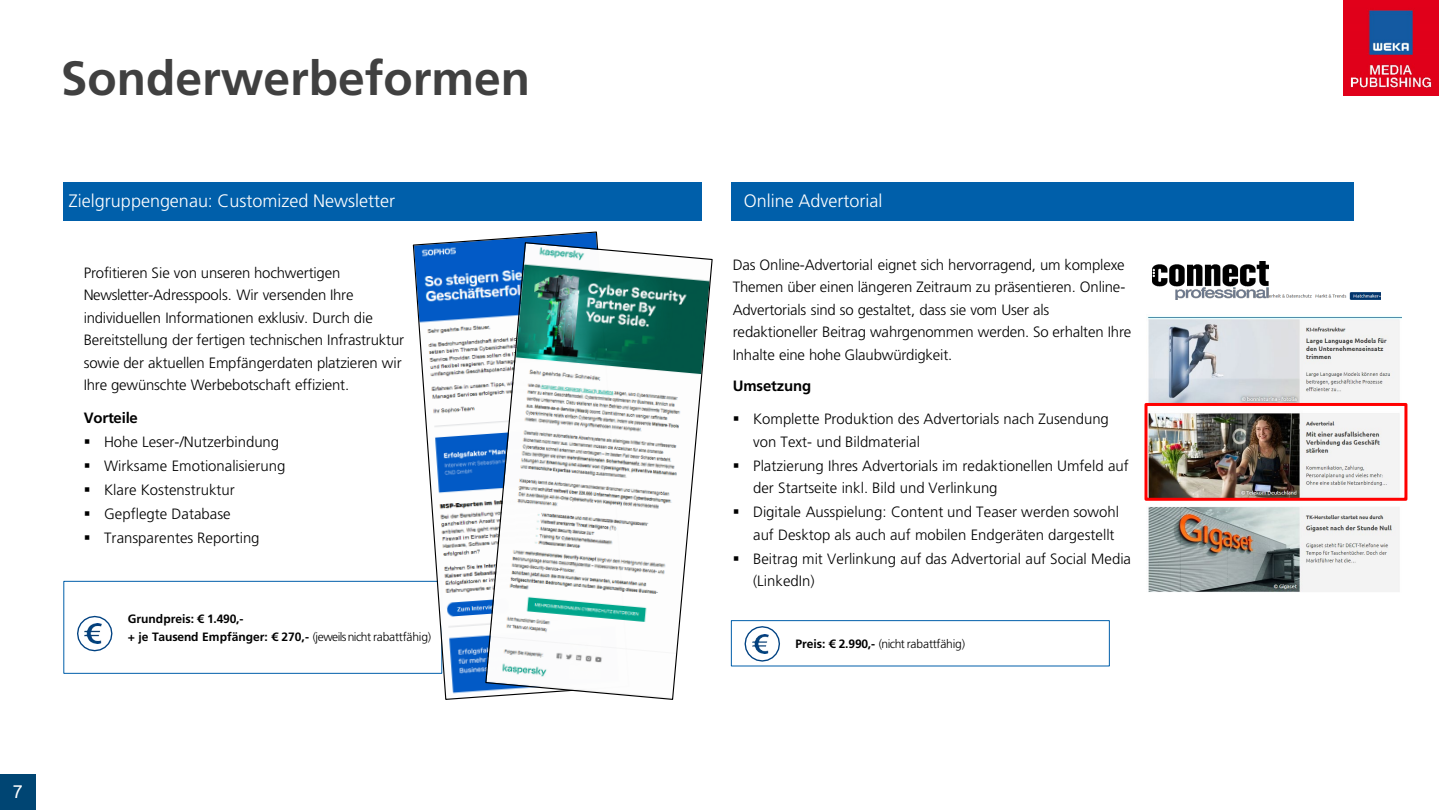
<style>
.page{position:relative;width:1440px;height:810px;background:#fff}
.page>*{position:absolute;margin:0;border:0;box-sizing:border-box;transform-origin:0 0}
.t1{font:700 48px "Frutiger LT Std";color:#404040}
.t2{font:300 18px "Frutiger LT Std";color:#fff}
.t3{font:18px "Arial";color:#fff}
.t4{font:300 15px/22.5px "Frutiger LT Std";letter-spacing:-.005em;color:#000}
.t5{font:700 15px "Frutiger LT Std";letter-spacing:-.015em;color:#000}
.t6{font:700 12px "Frutiger LT Std";letter-spacing:-.005em;color:#000}
.t7{font:300 12px "Frutiger LT Std";letter-spacing:-.02em;color:#000}
.s1{font-weight:300}
.s2{font-weight:700}
</style>
<div class="page">
<img style="left:1147px;top:316px;width:254px;height:276px">
<div style="left:63px;top:183px;width:639px;height:38px;background:#005faa"></div>
<div style="left:64px;top:581px;width:378px;height:93px;border:1px solid #005faa"></div>
<svg style="left:77px;top:615px;width:36px;height:37px"></svg>
<img style="left:85px;top:624px;width:16px;height:19px">
<svg style="left:412px;top:231px;width:186px;height:469px"></svg>
<img style="left:485px;top:241px;width:228px;height:459px">
<div style="left:0;top:774px;width:36px;height:36px;background:#004573"></div>
<img style="left:1343px;top:1px;width:95px;height:95px">
<div style="left:731px;top:183px;width:623px;height:38px;background:#005faa"></div>
<img style="left:1269px;top:292px;width:112px;height:8px">
<div style="left:1145px;top:403px;width:262px;height:98px;border:3px solid #f00"></div>
<div style="left:731px;top:620px;width:379px;height:46px;border:1px solid #005faa"></div>
<svg style="left:744px;top:626px;width:36px;height:36px"></svg>
<img style="left:752px;top:634px;width:17px;height:20px">
<img style="left:1153px;top:261px;width:116px;height:39px">
<h2 class="t1" style="left:61px;top:50px;width:471px">Sonderwerbeformen</h2>
<p class="t2" style="left:69px;top:191px;width:328px">Zielgruppengenau: Customized Newsletter</p>
<p class="t4" style="left:84px;top:262px;width:322px">Profitieren Sie von unseren hochwertigen Newsletter-Adresspools. Wir versenden Ihre individuellen Informationen exklusiv. Durch die Bereitstellung der fertigen technischen Infrastruktur sowie der aktuellen Empfängerdaten platzieren wir Ihre gewünschte Werbebotschaft effizient.</p>
<p class="t5" style="left:84px;top:409px;width:56px">Vorteile</p>
<p class="t4" style="left:84px;top:431px;width:197px">▪ Hohe Leser-/Nutzerbindung</p>
<p class="t4" style="left:84px;top:455px;width:203px">▪ Wirksame Emotionalisierung</p>
<p class="t4" style="left:84px;top:479px;width:153px">▪ Klare Kostenstruktur</p>
<p class="t4" style="left:84px;top:503px;width:148px">▪ Gepflegte Database</p>
<p class="t4" style="left:84px;top:527px;width:177px">▪ Transparentes Reporting</p>
<p class="t6" style="left:128px;top:612px;width:117px">Grundpreis: € 1.490,-</p>
<p class="t6" style="left:128px;top:629px;width:305px">+ je Tausend Empfänger: € 270,- <span class="s1">(jeweilsnicht rabattfähig)</span></p>
<p class="t3" style="left:13px;top:780px;width:12px">7</p>
<p class="t2" style="left:744px;top:191px;width:140px">Online Advertorial</p>
<p class="t4" style="left:733px;top:254px;width:400px">Das Online-Advertorial eignet sich hervorragend, um komplexe Themen über einen längeren Zeitraum zu präsentieren. Online-Advertorials sind so gestaltet, dass sie vom User als redaktioneller Beitrag wahrgenommen werden. So erhalten Ihre Inhalte eine hohe Glaubwürdigkeit.</p>
<p class="t5" style="left:733px;top:377px;width:80px">Umsetzung</p>
<p class="t4" style="left:753px;top:408px;width:357px;text-indent:-20px">▪ Komplette Produktion des Advertorials nach Zusendung von Text- und Bildmaterial</p>
<p class="t4" style="left:753px;top:454px;width:377px;text-indent:-20px">▪ Platzierung Ihres Advertorials im redaktionellen Umfeld auf der Startseite inkl. Bild und Verlinkung</p>
<p class="t4" style="left:733px;top:501px;width:388px;text-align:right">▪ Digitale Ausspielung: Content und Teaser werden sowohl auf Desktop als auch auf mobilen Endgeräten dargestellt</p>
<p class="t4" style="left:753px;top:547px;width:379px;text-indent:-20px">▪ Beitrag mit Verlinkung auf das Advertorial auf Social Media (LinkedIn)</p>
<p class="t7" style="left:795px;top:637px;width:171px"><span class="s2">Preis: € 2.990,-</span> (nicht rabattfähig)</p>
</div>
